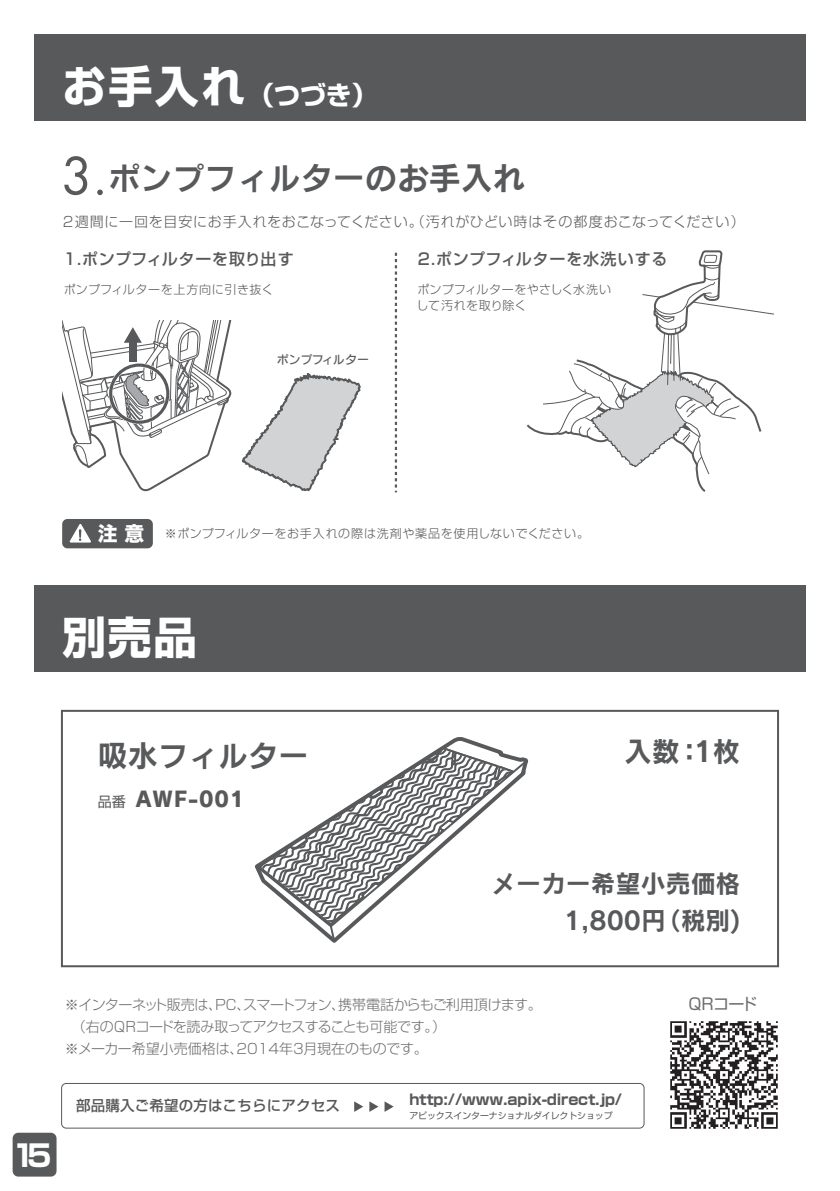
<style>
.page{position:relative;width:840px;height:1191px;background:#fff}
.page>*{position:absolute;margin:0;border:0;box-sizing:border-box;transform-origin:0 0}
.t1{font:44px "Shin Go Pro Bold 90 pv RKSJ H";letter-spacing:.05em;color:#fff}
.t2{font:32px "Rodin Cattleya Pro B 90 pv RKSJ H";color:#58595b}
.t3{font:30px "Rodin Cattleya Pro B 90 pv RKSJ H";color:#58595b}
.t4{font:30px "Shin Go Pro Bold 90 pv RKSJ H";color:#fff}
.t5{font:27.8px "Rodin Cattleya Pro B 90 pv RKSJ H";color:#58595b}
.t6{font:26px "Shin Go Pro Bold 90 pv RKSJ H";color:#fff}
.t7{font:25px/36.4px "Rodin Cattleya Pro B 90 pv RKSJ H";color:#58595b;text-align:right}
.t8{font:21px "Rodin Cattleya Pro EB 90 pv RKSJ H";letter-spacing:.04em;color:#58595b}
.t9{font:16px "Shin Go Pro Medium 90 pv RKSJ H";letter-spacing:.035em;color:#58595b}
.t10{font:16px "Shin Go Pro Regular 90 pv RKSJ H";letter-spacing:-.035em;color:#6d6e70}
.t11{font:14.6px "Shin Go Pro Bold 90 pv RKSJ H";letter-spacing:-.01em;color:#58595b}
.t12{font:14.6px "Shin Go Pro Medium 90 pv RKSJ H";letter-spacing:.01em;color:#565759}
.t13{font:14px "Shin Go Pro Light 90 pv RKSJ H";letter-spacing:.045em;color:#58595b}
.t14{font:14px "Shin Go Pro Light 90 pv RKSJ H";letter-spacing:-.055em;color:#6d6e70}
.t15{font:14px "Shin Go Pro Light 90 pv RKSJ H";letter-spacing:-.03em;color:#6d6e70}
.t16{font:14px "Shin Go Pro Light 90 pv RKSJ H";color:#6d6e70}
.t17{font:14px "Shin Go Pro Regular 90 pv RKSJ H";color:#58595b}
.t18{font:12px "Shin Go Pro Light 90 pv RKSJ H";letter-spacing:.045em;color:#58595b}
.t19{font:12px/16px "Shin Go Pro Light 90 pv RKSJ H";letter-spacing:.015em;color:#58595b}
.t20{font:12px "Rodin Cattleya Pro DB 90 pv RKSJ H";letter-spacing:-.03em;color:#58595b}
.t21{font:9px "Shin Go Pro Regular 90 pv RKSJ H";letter-spacing:-.01em;color:#58595b}
.s1{font-family:"Futura Std";font-size:50px}
.s2{font-family:"Hira Kaku Std W8 90 pv RKSJ H";font-size:19.8px;color:#fff}
</style>
<div class="page">
<div style="left:34px;top:34px;width:771px;height:87px;background:#58595b"></div>
<div style="left:13px;top:1132px;width:43px;height:44px;background:#58595b;border-radius:6px"></div>
<div style="left:34px;top:585px;width:771px;height:87px;background:#58595b"></div>
<div style="left:61px;top:1083px;width:583px;height:45px;border:1px solid #58595b;border-radius:5px"></div>
<svg style="left:354px;top:1101px;width:9px;height:10px"></svg>
<svg style="left:369px;top:1101px;width:9px;height:10px"></svg>
<svg style="left:384px;top:1101px;width:9px;height:10px"></svg>
<img style="left:670px;top:1021px;width:108px;height:108px">
<svg style="left:62px;top:320px;width:299px;height:172px"></svg>
<svg style="left:394px;top:253px;width:3px;height:239px"></svg>
<div style="left:62px;top:519px;width:91px;height:29px;background:#58595b;border-radius:5px"></div>
<svg style="left:69px;top:524px;width:22px;height:18px"></svg>
<div style="left:61px;top:710px;width:717px;height:257px;border:2px solid #58595b"></div>
<svg style="left:527px;top:250px;width:247px;height:242px"></svg>
<svg style="left:315px;top:756px;width:213px;height:187px"></svg>
<svg style="left:255px;top:745px;width:261px;height:182px"></svg>
<p class="t1" style="left:62px;top:70px;width:184px">お手入れ</p>
<p class="t6" style="left:248px;top:85px;width:130px">（つづき）</p>
<p class="t2" style="left:61px;top:166px;width:464px"><span class="s1">3.</span>ポンプフィルターのお手入れ</p>
<p class="t13" style="left:63px;top:216px;width:683px">2週間に一回を目安にお手入れをおこなってください。（汚れがひどい時はその都度おこなってください）</p>
<p class="t9" style="left:62px;top:253px;width:233px">１.ポンプフィルターを取り出す</p>
<p class="t9" style="left:417px;top:253px;width:251px">2.ポンプフィルターを水洗いする</p>
<p class="t18" style="left:64px;top:285px;width:211px">ポンプフィルターを上方向に引き抜く</p>
<p class="t19" style="left:416px;top:283px;width:196px">ポンプフィルターをやさしく水洗いして汚れを取り除く</p>
<p class="t20" style="left:276px;top:355px;width:94px">ポンプフィルター</p>
<p class="t18" style="left:98px;top:529px;width:492px"><span class="s2">注 意</span> ※ポンプフィルターをお手入れの際は洗剤や薬品を使用しないでください。</p>
<p class="t1" style="left:62px;top:621px;width:136px">別売品</p>
<p class="t3" style="left:98px;top:744px;width:212px">吸水フィルター</p>
<p class="t8" style="left:136px;top:791px;width:110px">AWF-001</p>
<p class="t17" style="left:98px;top:797px;width:30px">品番</p>
<p class="t5" style="left:624px;top:741px;width:118px">入数：1枚</p>
<p class="t7" style="left:491px;top:869px;width:251px">メーカー希望小売価格<br>1,800円 （税別)</p>
<p class="t4" style="left:12px;top:1144px;width:42px">15</p>
<p class="t14" style="left:65px;top:999px;width:478px">※インターネット販売は、PC、スマートフォン、携帯電話からもご利用頂けます。</p>
<p class="t15" style="left:72px;top:1021px;width:375px">（右のQRコードを読み取ってアクセスすることも可能です。）</p>
<p class="t16" style="left:65px;top:1043px;width:364px">※メーカー希望小売価格は、2014年3月現在のものです。</p>
<p class="t12" style="left:76px;top:1099px;width:265px">部品購入ご希望の方はこちらにアクセス</p>
<p class="t11" style="left:409px;top:1093px;width:214px">http://www.apix-direct.jp/</p>
<p class="t21" style="left:409px;top:1112px;width:205px">アピックスインターナショナルダイレクトショップ</p>
<p class="t10" style="left:688px;top:998px;width:70px">QRコード</p>
</div>
